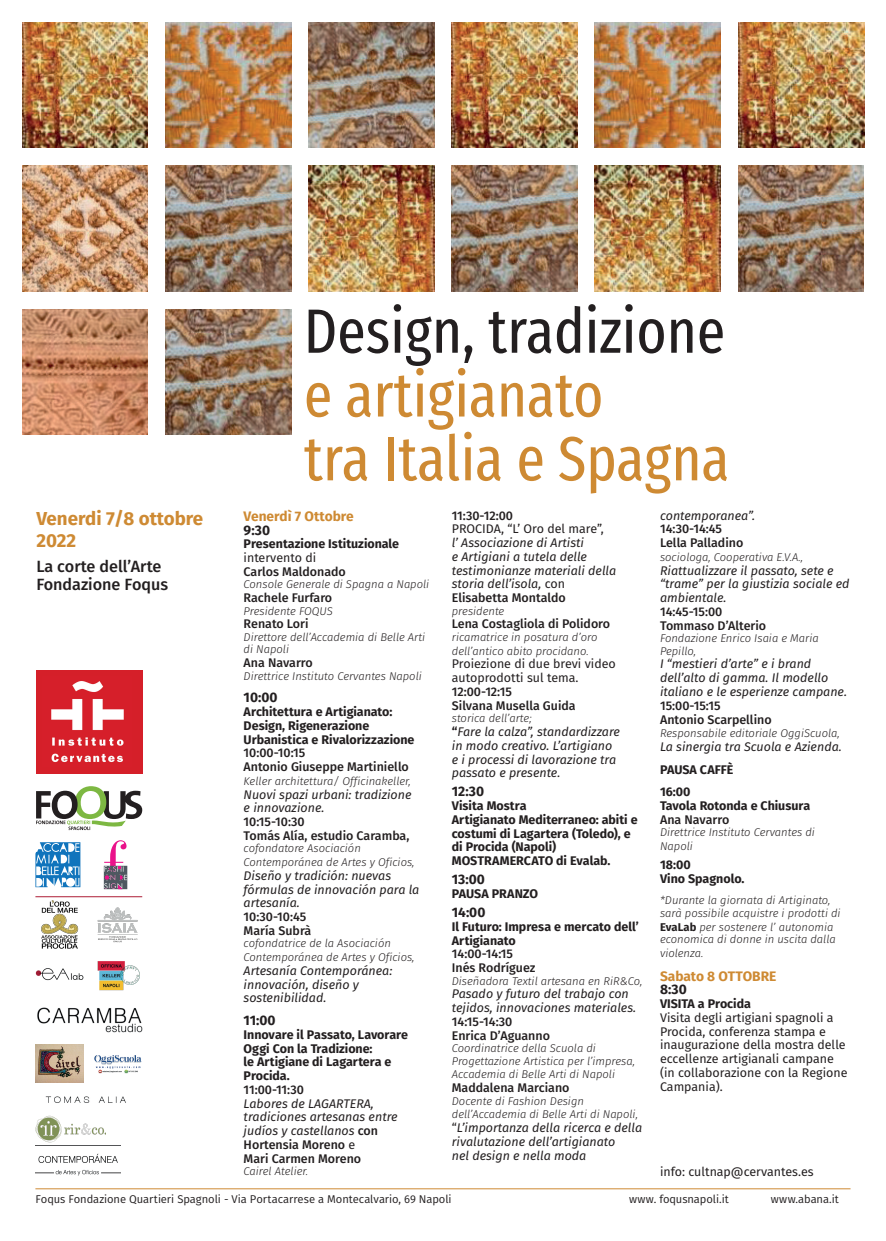
<style>
.page{position:relative;width:886px;height:1241px;background:#fff}
.page>*{position:absolute;margin:0;border:0;box-sizing:border-box;transform-origin:0 0}
.t1{font:62.5px/63.8px "Fira Sans Compressed";color:#ce8a33}
.t2{font:62.5px "Fira Sans Compressed";color:#231f20}
.t3{font:700 18.75px/21.5px "Fira Sans";color:#ce8a33}
.t4{font:500 16.25px/17.5px "Fira Sans";color:#231f20}
.t5{font:700 13.75px "Fira Sans";color:#231f20}
.t6{font:700 13.75px "Fira Sans";letter-spacing:-.005em;color:#ce8a33}
.t7{font:italic 12.5px/13.8px "Fira Sans";color:#231f20}
.t8{font:700 12.5px/13.8px "Fira Sans";letter-spacing:-.005em;color:#231f20}
.t9{font:500 12.5px/13.8px "Fira Sans";color:#231f20}
.t10{font:12.5px/13.8px "Fira Sans";color:#231f20}
.t11{font:italic 300 11.25px/12.5px "Fira Sans";color:#231f20}
.t12{font:11.25px "Fira Sans";letter-spacing:-.005em;color:#231f20}
.s1{font-weight:500;font-style:normal}
.s2{font-style:normal}
.s3{font-weight:700;font-style:normal}
</style>
<div class="page">
<img style="left:41px;top:900px;width:38px;height:49px">
<div style="left:36px;top:670px;width:106px;height:103px;background:#d51f29"></div>
<img style="left:51px;top:681px;width:73px;height:81px">
<hr style="left:35px;top:896px;width:107px;height:1px;background:#ad1d36">
<img style="left:98px;top:907px;width:39px;height:36px">
<img style="left:97px;top:961px;width:43px;height:30px">
<img style="left:35px;top:968px;width:48px;height:12px">
<img style="left:37px;top:1007px;width:106px;height:26px">
<img style="left:36px;top:1044px;width:48px;height:38px">
<img style="left:45px;top:1096px;width:81px;height:7px">
<img style="left:94px;top:1055px;width:48px;height:19px">
<img style="left:36px;top:1115px;width:70px;height:27px">
<img style="left:35px;top:1145px;width:86px;height:30px">
<hr style="left:35px;top:1188px;width:815px;height:1px;background:#ce8a33">
<img style="left:22px;top:22px;width:126px;height:126px">
<img style="left:452px;top:22px;width:125px;height:126px">
<img style="left:738px;top:22px;width:126px;height:126px">
<img style="left:309px;top:166px;width:125px;height:125px">
<img style="left:595px;top:166px;width:125px;height:125px">
<img style="left:22px;top:166px;width:126px;height:125px">
<img style="left:166px;top:22px;width:125px;height:126px">
<img style="left:595px;top:22px;width:125px;height:126px">
<img style="left:22px;top:309px;width:126px;height:126px">
<img style="left:166px;top:166px;width:125px;height:125px">
<img style="left:166px;top:309px;width:125px;height:126px">
<img style="left:452px;top:166px;width:125px;height:125px">
<img style="left:738px;top:166px;width:125px;height:125px">
<img style="left:309px;top:22px;width:125px;height:126px">
<svg style="left:36px;top:786px;width:106px;height:44px"></svg>
<svg style="left:35px;top:842px;width:45px;height:45px"></svg>
<svg style="left:104px;top:840px;width:23px;height:49px"></svg>
<h2 class="t3" style="left:36px;top:507px;width:168px">Venerdi 7/8 ottobre<br>2022</h2>
<h3 class="t4" style="left:36px;top:556px;width:133px">La corte dell’Arte<br>Fondazione Foqus</h3>
<h1 class="t2" style="left:304px;top:283px;width:423px">Design, tradizione</h1>
<h1 class="t1" style="left:304px;top:361px;width:427px">e artigianato<br>tra Italia e Spagna</h1>
<p class="t6" style="left:244px;top:504px;width:112px">Venerdì 7 Ottobre</p>
<p class="t5" style="left:244px;top:518px;width:28px">9:30</p>
<p class="t8" style="left:244px;top:536px;width:157px">Presentazione Istituzionale</p>
<p class="t10" style="left:244px;top:550px;width:74px">intervento di</p>
<p class="t9" style="left:244px;top:564px;width:104px">Carlos Maldonado</p>
<p class="t11" style="left:244px;top:578px;width:187px">Console Generale di Spagna a Napoli</p>
<p class="t9" style="left:244px;top:590px;width:90px">Rachele Furfaro</p>
<p class="t11" style="left:244px;top:604px;width:91px">Presidente FOQUS</p>
<p class="t9" style="left:244px;top:616px;width:66px">Renato Lori</p>
<p class="t11" style="left:244px;top:630px;width:183px">Direttore dell’Accademia di Belle Arti di Napoli</p>
<p class="t9" style="left:244px;top:655px;width:71px">Ana Navarro</p>
<p class="t11" style="left:244px;top:669px;width:180px">Direttrice Instituto Cervantes Napoli</p>
<p class="t5" style="left:244px;top:685px;width:35px">10:00</p>
<p class="t8" style="left:244px;top:703px;width:172px">Architettura e Artigianato:<br>Design, Rigenerazione<br>Urbanistica e Rivalorizzazione</p>
<p class="t9" style="left:244px;top:745px;width:167px">10:00-10:15<br>Antonio Giuseppe Martiniello</p>
<p class="t11" style="left:244px;top:774px;width:169px">Keller architettura/ Officinakeller,</p>
<p class="t7" style="left:244px;top:787px;width:169px">Nuovi spazi urbani: tradizione e innovazione.</p>
<p class="t9" style="left:244px;top:814px;width:167px">10:15-10:30<br>Tomás Alía, estudio Caramba,</p>
<p class="t11" style="left:244px;top:841px;width:172px;line-height:13.8px">cofondatore Asociación<br>Contemporánea de Artes y Oficios,</p>
<p class="t7" style="left:244px;top:868px;width:177px">Diseño y tradición: nuevas fórmulas de innovación para la artesanía.</p>
<p class="t9" style="left:244px;top:909px;width:69px">10:30-10:45<br>María Subrà</p>
<p class="t11" style="left:244px;top:936px;width:172px;line-height:13.8px">cofondatrice de la Asociación<br>Contemporánea de Artes y Oficios,</p>
<p class="t7" style="left:244px;top:963px;width:150px">Artesanía Contemporánea: innovación, diseño y sostenibilidad.</p>
<p class="t5" style="left:244px;top:1008px;width:33px">11:00</p>
<p class="t8" style="left:244px;top:1026px;width:166px">Innovare il Passato, Lavorare<br>Oggi Con la Tradizione:<br>le Artigiane di Lagartera e<br>Procida.</p>
<p class="t9" style="left:244px;top:1081px;width:62px">11:00-11:30</p>
<p class="t7" style="left:244px;top:1095px;width:156px">Labores de LAGARTERA, tradiciones artesanas entre judíos y castellanos <span class="s1">con<br>Hortensia Moreno</span> <span class="s2">e<br></span><span class="s1">Mari Carmen Moreno</span></p>
<p class="t11" style="left:244px;top:1164px;width:66px">Cairel Atelier.</p>
<p class="t9" style="left:452px;top:507px;width:63px">11:30-12:00</p>
<p class="t10" style="left:452px;top:521px;width:154px">PROCIDA, “L’ Oro del mare”,</p>
<p class="t7" style="left:452px;top:535px;width:166px">l’ Associazione di Artisti<br>e Artigiani a tutela delle testimonianze materiali della storia dell’isola, <span class="s2">con<br></span><span class="s1">Elisabetta Montaldo</span></p>
<p class="t11" style="left:452px;top:604px;width:54px">presidente</p>
<p class="t9" style="left:452px;top:616px;width:160px">Lena Costagliola di Polidoro</p>
<p class="t11" style="left:452px;top:630px;width:147px;line-height:13.8px">ricamatrice in posatura d’oro dell’antico abito procidano.</p>
<p class="t10" style="left:452px;top:656px;width:165px">Proiezione di due brevi video autoprodotti sul tema.</p>
<p class="t9" style="left:452px;top:684px;width:125px">12:00-12:15<br>Silvana Musella Guida</p>
<p class="t11" style="left:452px;top:712px;width:81px">storica dell’arte;</p>
<p class="t7" style="left:452px;top:724px;width:170px"><span class="s3">“</span>Fare la calza”, standardizzare in modo creativo. L’artigiano e i processi di lavorazione tra passato e presente.</p>
<p class="t5" style="left:452px;top:779px;width:34px">12:30</p>
<p class="t8" style="left:452px;top:797px;width:187px">Visita Mostra<br>Artigianato Mediterraneo: abiti e costumi di Lagartera (Toledo), e di Procida (Napoli)<br>MOSTRAMERCATO di Evalab.</p>
<p class="t5" style="left:452px;top:867px;width:34px">13:00</p>
<p class="t8" style="left:452px;top:885px;width:88px">PAUSA PRANZO</p>
<p class="t5" style="left:452px;top:900px;width:35px">14:00</p>
<p class="t8" style="left:452px;top:918px;width:188px">Il Futuro: Impresa e mercato dell’<br>Artigianato</p>
<p class="t9" style="left:452px;top:946px;width:85px">14:00-14:15<br>Inés Rodríguez</p>
<p class="t11" style="left:452px;top:974px;width:192px">Diseñadora Textil artesana en RiR&amp;Co,</p>
<p class="t7" style="left:452px;top:986px;width:186px">Pasado y futuro del trabajo con tejidos, innovaciones materiales.</p>
<p class="t9" style="left:452px;top:1013px;width:100px">14:15-14:30<br>Enrica D’Aguanno</p>
<p class="t11" style="left:452px;top:1041px;width:185px">Coordinatrice della Scuola di<br>Progettazione Artistica per l’impresa,</p>
<p class="t11" style="left:452px;top:1068px;width:165px">Accademia di Belle Arti di Napoli</p>
<p class="t9" style="left:452px;top:1080px;width:119px">Maddalena Marciano</p>
<p class="t11" style="left:452px;top:1093px;width:188px;line-height:13.8px">Docente di Fashion Design dell’Accademia di Belle Arti di Napoli,</p>
<p class="t7" style="left:452px;top:1120px;width:192px"><span class="s2">“</span>L’importanza della ricerca e della rivalutazione dell’artigianato<br>nel design e nella moda</p>
<p class="t7" style="left:660px;top:508px;width:96px">contemporanea”.</p>
<p class="t9" style="left:660px;top:521px;width:85px">14:30-14:45<br>Lella Palladino</p>
<p class="t11" style="left:660px;top:550px;width:145px">sociologa, Cooperativa E.V.A.,</p>
<p class="t7" style="left:660px;top:563px;width:191px">Riattualizzare il passato, sete e “trame” per la giustizia sociale ed ambientale.</p>
<p class="t9" style="left:660px;top:604px;width:108px">14:45-15:00<br>Tommaso D’Alterio</p>
<p class="t11" style="left:660px;top:632px;width:160px">Fondazione Enrico Isaia e Maria<br>Pepillo,</p>
<p class="t7" style="left:660px;top:656px;width:189px">I “mestieri d’arte” e i brand dell’alto di gamma. Il modello italiano e le esperienze campane.</p>
<p class="t9" style="left:660px;top:697px;width:113px">15:00-15:15<br>Antonio Scarpellino</p>
<p class="t11" style="left:660px;top:727px;width:181px">Responsabile editoriale OggiScuola,</p>
<p class="t7" style="left:660px;top:739px;width:183px">La sinergia tra Scuola e Azienda.</p>
<p class="t8" style="left:660px;top:757px;width:75px;line-height:22.6px">PAUSA CAFFÈ<br>16:00</p>
<p class="t8" style="left:660px;top:797px;width:152px">Tavola Rotonda e Chiusura</p>
<p class="t9" style="left:660px;top:811px;width:71px">Ana Navarro</p>
<p class="t11" style="left:660px;top:825px;width:156px;line-height:13.8px">Direttrice Instituto Cervantes di<br>Napoli</p>
<p class="t8" style="left:660px;top:856px;width:86px">18:00<br>Vino Spagnolo.</p>
<p class="t11" style="left:660px;top:893px;width:182px">*Durante la giornata di Artiginato, sarà possibile acquistre i prodotti di</p>
<p class="t11" style="left:660px;top:920px;width:177px"><span class="s3">EvaLab</span> per sostenere l’ autonomia economica di donne in uscita dalla</p>
<p class="t11" style="left:660px;top:946px;width:45px">violenza.</p>
<p class="t6" style="left:660px;top:964px;width:118px">Sabato 8 OTTOBRE</p>
<p class="t5" style="left:660px;top:977px;width:28px">8:30</p>
<p class="t8" style="left:660px;top:995px;width:92px">VISITA a Procida</p>
<p class="t10" style="left:660px;top:1010px;width:189px">Visita degli artigiani spagnoli a<br>Procida, conferenza stampa e inaugurazione della mostra delle eccellenze artigianali campane (in collaborazione con la Regione<br>Campania).</p>
<p class="t10" style="left:660px;top:1164px;width:155px">info: cultnap@cervantes.es</p>
<p class="t12" style="left:35px;top:1190px;width:418px">Foqus Fondazione Quartieri Spagnoli - Via Portacarrese a Montecalvario, 69 Napoli</p>
<p class="t12" style="left:629px;top:1190px;width:101px">www. foqusnapoli.it</p>
<p class="t12" style="left:771px;top:1190px;width:70px">www.abana.it</p>
</div>
